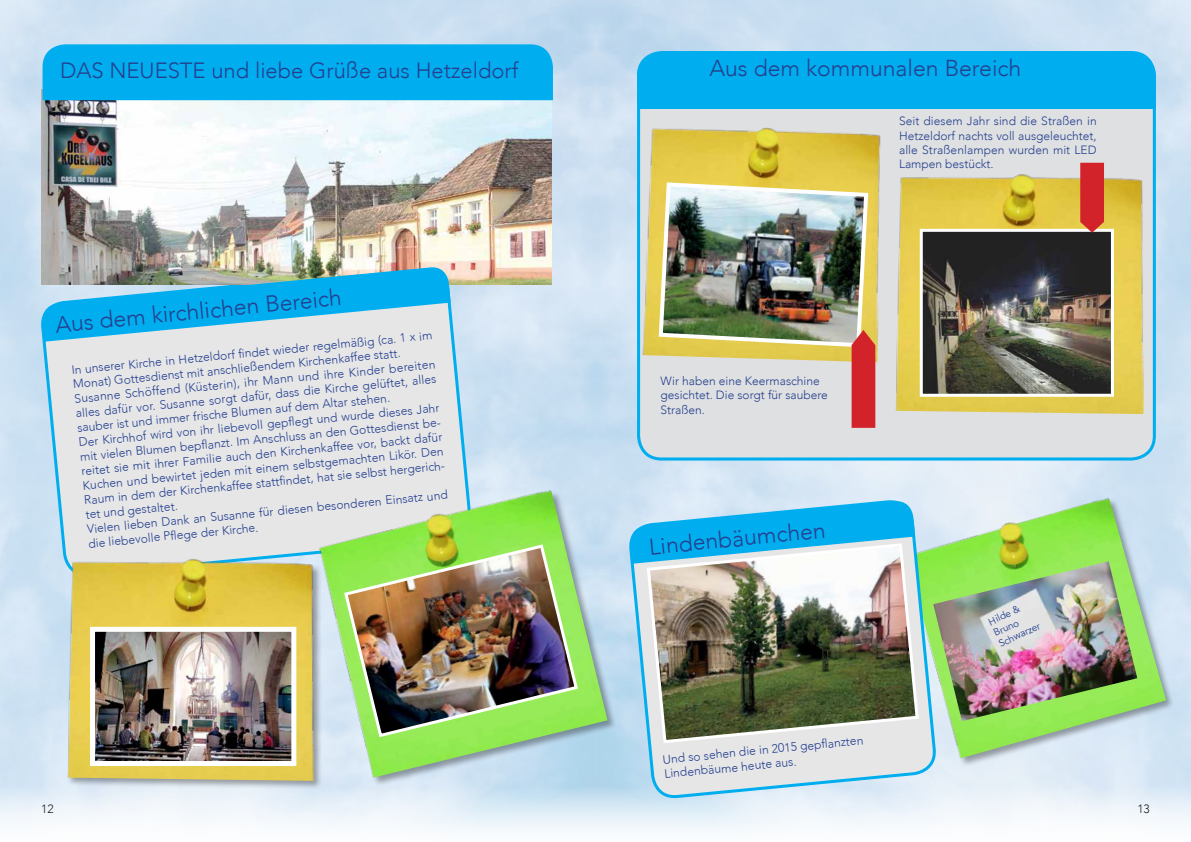
<style>
.page{position:relative;width:1191px;height:842px;background:#fff}
.page>*{position:absolute;margin:0;border:0;box-sizing:border-box;transform-origin:0 0}
.t1{font:300 23px "Avenir";color:#25408f}
.t2{font:300 22px "Avenir";color:#25408f}
.t3{font:300 12.1px/14.6px "Avenir";color:#25408f}
.t4{font:300 12px/14.4px "Avenir";color:#25408f}
.t5{font:300 12px "Avenir";color:#000}
.t6{font:10px/12px "Avenir";color:#25408f}
</style>
<div class="page">
<img style="left:0;top:0;width:1191px;height:831px">
<svg style="left:41px;top:285px;width:431px;height:331px;background:#e0e4e8"></svg>
<img style="left:41px;top:90px;width:510px;height:195px">
<img style="left:0;top:707px;width:17px;height:44px">
<svg style="left:41px;top:266px;width:410px;height:76px;background:#66bddb"></svg>
<div style="left:319px;top:490px;width:297px;height:297px;background:#000;opacity:.35"></div>
<img style="left:310px;top:479px;width:297px;height:300px">
<div style="left:67px;top:559px;width:255px;height:231px;background:#000;opacity:.35"></div>
<img style="left:63px;top:550px;width:254px;height:231px">
<img style="left:342px;top:543px;width:238px;height:196px">
<img style="left:96px;top:633px;width:194px;height:127px">
<div style="left:90px;top:627px;width:206px;height:139px;border:5px solid #fff"></div>
<div style="left:905px;top:498px;width:270px;height:269px;background:#000;opacity:.35"></div>
<img style="left:936px;top:488px;width:230px;height:271px">
<img style="left:936px;top:561px;width:201px;height:160px">
<svg style="left:628px;top:460px;width:308px;height:371px;background:#d3e6ee"></svg>
<img style="left:645px;top:542px;width:275px;height:203px">
<div style="left:638px;top:53px;width:516px;height:406px;background:#dfe0e1;border-radius:23px"></div>
<div style="left:637px;top:51px;width:518px;height:409px;border:3px solid #00aeef;border-radius:23px"></div>
<img style="left:896px;top:174px;width:248px;height:240px">
<div style="left:43px;top:44px;width:510px;height:56px;background:#00aeef"></div>
<div style="left:637px;top:53px;width:518px;height:56px;background:#00aeef"></div>
<img style="left:923px;top:233px;width:187px;height:160px">
<div style="left:919px;top:229px;width:195px;height:168px;border:3px solid #fff"></div>
<svg style="left:1080px;top:163px;width:24px;height:70px;background:#d13132"></svg>
<img style="left:639px;top:117px;width:242px;height:245px">
<img style="left:656px;top:180px;width:219px;height:248px">
<svg style="left:629px;top:500px;width:286px;height:64px;background:#5cc7f0"></svg>
<h2 class="t2" style="left:60px;top:57px;width:460px">DAS NEUESTE und liebe Grüße aus Hetzeldorf</h2>
<h1 class="t1" style="left:54px;top:312px;width:289px;rotate:-6deg">Aus dem kirchlichen Bereich</h1>
<p class="t3" style="left:70px;top:364px;width:366px;rotate:-6deg">In unserer Kirche in Hetzeldorf fi ndet wieder regelmäßig (ca. 1 x im Monat) Gottesdienst mit anschließendem Kirchenkaffee statt.<br>Susanne Schöffend (Küsterin), ihr Mann und ihre Kinder bereiten alles dafür vor. Susanne sorgt dafür, dass die Kirche gelüftet, alles sauber ist und immer frische Blumen auf dem Altar stehen.<br>Der Kirchhof wird von ihr liebevoll gepfl egt und wurde dieses Jahr mit vielen Blumen bepfl anzt. Im Anschluss an den Gottesdienst be&shy;reitet sie mit ihrer Familie auch den Kirchenkaffee vor, backt dafür Kuchen und bewirtet jeden mit einem selbstgemachten Likör. Den Raum in dem der Kirchenkaffee stattfi ndet, hat sie selbst hergerich-</p>
<p class="t3" style="left:85px;top:507px;width:364px;line-height:15.7px;rotate:-6deg">tet und gestaltet.<br>Vielen lieben Dank an Susanne für diesen besonderen Einsatz und</p>
<p class="t3" style="left:88px;top:537px;width:172px;rotate:-6deg">die liebevolle Pfl ege der Kirche.</p>
<h1 class="t1" style="left:709px;top:55px;width:313px">Aus dem kommunalen Bereich</h1>
<p class="t4" style="left:899px;top:114px;width:199px;text-align:justify">Seit diesem Jahr sind die Straßen in Hetzeldorf nachts voll ausgeleuchtet, alle Straßenlampen wurden mit LED Lampen bestückt.</p>
<p class="t4" style="left:660px;top:373px;width:169px">Wir haben eine Keermaschine gesichtet. Die sorgt für saubere<br>Straßen.</p>
<h1 class="t1" style="left:647px;top:534px;width:179px;rotate:-6deg">Lindenbäumchen</h1>
<p class="t3" style="left:662px;top:753px;width:203px;line-height:14.2px;rotate:-6deg">Und so sehen die in 2015 gepfl anzten<br>Lindenbäume heute aus.</p>
<p class="t6" style="left:986px;top:617px;width:46px;rotate:-25deg">Hilde &amp;<br>Bruno<br>Schwarzer</p>
<p class="t5" style="left:41px;top:802px;width:14px">12</p>
<p class="t5" style="left:1137px;top:802px;width:14px">13</p>
</div>
